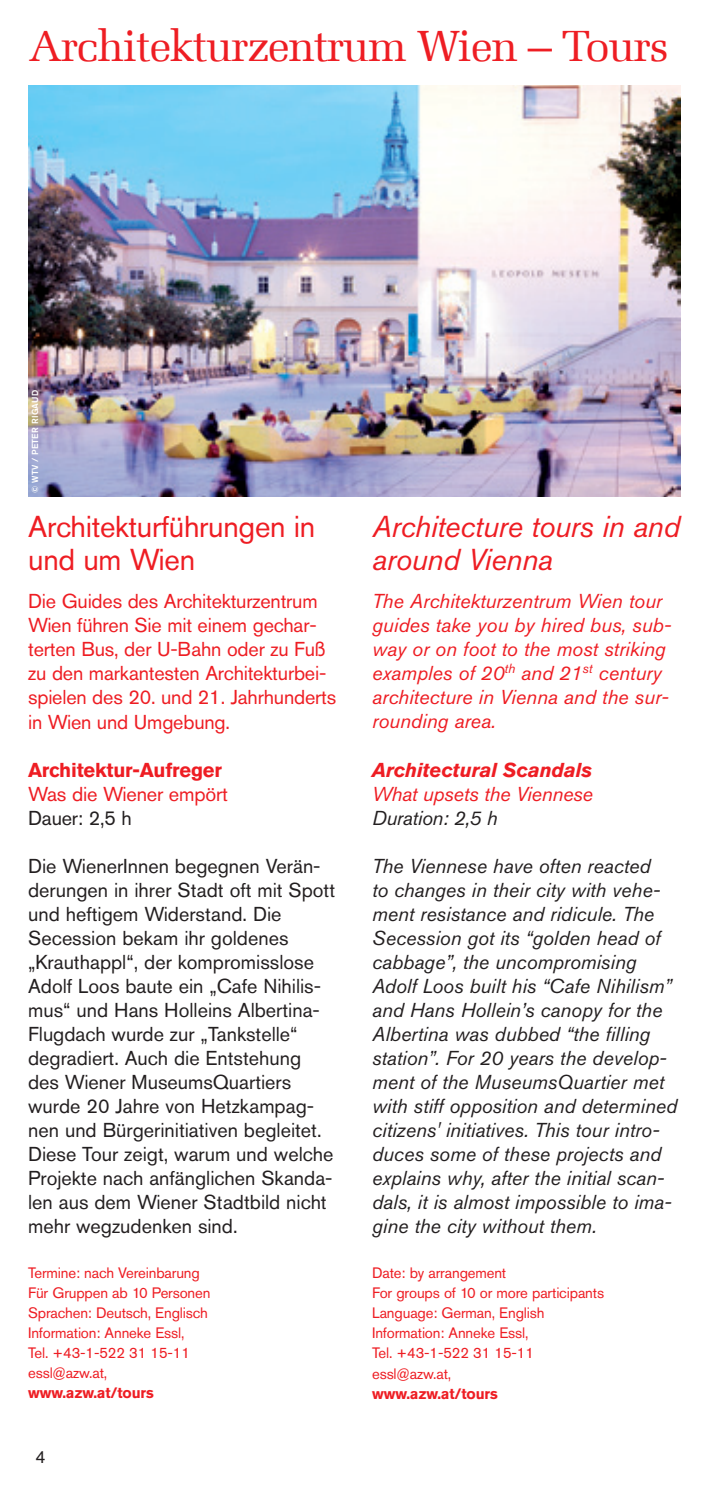
<style>
.page{position:relative;width:709px;height:1489px;background:#fff}
.page>*{position:absolute;margin:0;border:0;box-sizing:border-box;transform-origin:0 0}
.t1{font:43.75px "Melior Com";letter-spacing:-.03em;color:#ee1d23}
.t2{font:italic 30px/32.5px "Akzidenz Grotesk Pro";letter-spacing:-.01em;color:#ee1d23}
.t3{font:30px/32.5px "Akzidenz Grotesk Pro";letter-spacing:-.01em;color:#ee1d23}
.t4{font:italic 20px/24px "Akzidenz Grotesk Pro";color:#231f20}
.t5{font:20px/24px "Akzidenz Grotesk Pro";color:#231f20}
.t6{font:20px/24.2px "Akzidenz Grotesk Pro";letter-spacing:-.01em;color:#ee1d23}
.t7{font:italic 20px/24px "Akzidenz Grotesk Pro";color:#ee1d23}
.t8{font:italic 700 20px "Akzidenz Grotesk Pro";letter-spacing:-.01em;color:#ee1d23}
.t9{font:700 20px "Akzidenz Grotesk Pro";letter-spacing:-.01em;color:#ee1d23}
.t10{font:17.5px "Akzidenz Grotesk Pro";color:#231f20}
.t11{font:15px/20px "Akzidenz Grotesk Pro";letter-spacing:-.01em;color:#ee1d23}
.t12{font:700 15px "Akzidenz Grotesk Pro";letter-spacing:-.01em;color:#ee1d23}
.t13{font:500 8.75px "Akzidenz Grotesk Pro";letter-spacing:.03em;color:#fff}
</style>
<div class="page">
<img style="left:28px;top:85px;width:652px;height:411px">
<h1 class="t1" style="left:28px;top:20px;width:642px">Architekturzentrum Wien – Tours</h1>
<p class="t13" style="left:30px;top:493px;width:104px;rotate:-90deg">© WTV / PETER RIGAUD</p>
<h2 class="t3" style="left:28px;top:510px;width:289px">Architekturführungen in und um Wien</h2>
<p class="t6" style="left:28px;top:588px;width:309px">Die Guides des Architekturzentrum<br>Wien führen Sie mit einem gechar&shy;terten Bus, der U-Bahn oder zu Fuß zu den markantesten Architekturbei&shy;spielen des 20. und 21. Jahrhunderts in Wien und Umgebung.</p>
<p class="t9" style="left:28px;top:757px;width:195px">Architektur-Aufreger</p>
<p class="t6" style="left:28px;top:781px;width:201px">Was die Wiener empört</p>
<p class="t5" style="left:28px;top:806px;width:105px">Dauer: 2,5 h</p>
<p class="t5" style="left:28px;top:854px;width:308px">Die WienerInnen begegnen Verän&shy;derungen in ihrer Stadt oft mit Spott und heftigem Widerstand. Die<br>Secession bekam ihr goldenes „Krauthappl“, der kompromisslose<br>Adolf Loos baute ein „Cafe Nihilis&shy;mus“ und Hans Holleins Albertina-<br>Flugdach wurde zur „Tankstelle“ degradiert. Auch die Entstehung des Wiener MuseumsQuartiers wurde 20 Jahre von Hetzkampag&shy;nen und Bürgerinitiativen begleitet.<br>Diese Tour zeigt, warum und welche<br>Projekte nach anfänglichen Skanda&shy;len aus dem Wiener Stadtbild nicht mehr wegzudenken sind.</p>
<p class="t11" style="left:28px;top:1262px;width:184px">Termine: nach Vereinbarung<br>Für Gruppen ab 10 Personen<br>Sprachen: Deutsch, Englisch<br>Information: Anneke Essl,<br>Tel. +43-1-522 31 15-11 essl@azw.at,</p>
<p class="t12" style="left:28px;top:1383px;width:127px">www.azw.at/tours</p>
<p class="t10" style="left:35px;top:1444px;width:12px">4</p>
<h2 class="t2" style="left:372px;top:510px;width:309px">Architecture tours in and around Vienna</h2>
<p class="t7" style="left:372px;top:588px;width:300px">The Architekturzentrum Wien tour guides take you by hired bus, sub&shy;way or on foot to the most striking examples of 20<sup>th</sup> and 21<sup>st</sup> century architecture in Vienna and the sur&shy;rounding area.</p>
<p class="t8" style="left:372px;top:757px;width:222px">Architectural Scandals</p>
<p class="t7" style="left:372px;top:781px;width:222px">What upsets the Viennese</p>
<p class="t4" style="left:372px;top:805px;width:127px">Duration: 2,5 h</p>
<p class="t4" style="left:372px;top:853px;width:306px">The Viennese have often reacted<br>to changes in their city with vehe&shy;ment resistance and ridicule. The Secession got its “golden head of cabbage”, the uncompromising Adolf Loos built his “Cafe Nihilism” and Hans Hollein’s canopy for the Albertina was dubbed “the filling station”. For 20 years the develop&shy;ment of the MuseumsQuartier met with stiff opposition and determined citizens' initiatives. This tour intro&shy;duces some of these projects and explains why, after the initial scan&shy;dals, it is almost impossible to ima&shy;gine the city without them.</p>
<p class="t11" style="left:372px;top:1262px;width:233px">Date: by arrangement<br>For groups of 10 or more participants<br>Language: German, English<br>Information: Anneke Essl,<br>Tel. +43-1-522 31 15-11 essl@azw.at,</p>
<p class="t12" style="left:372px;top:1383px;width:127px">www.azw.at/tours</p>
</div>
